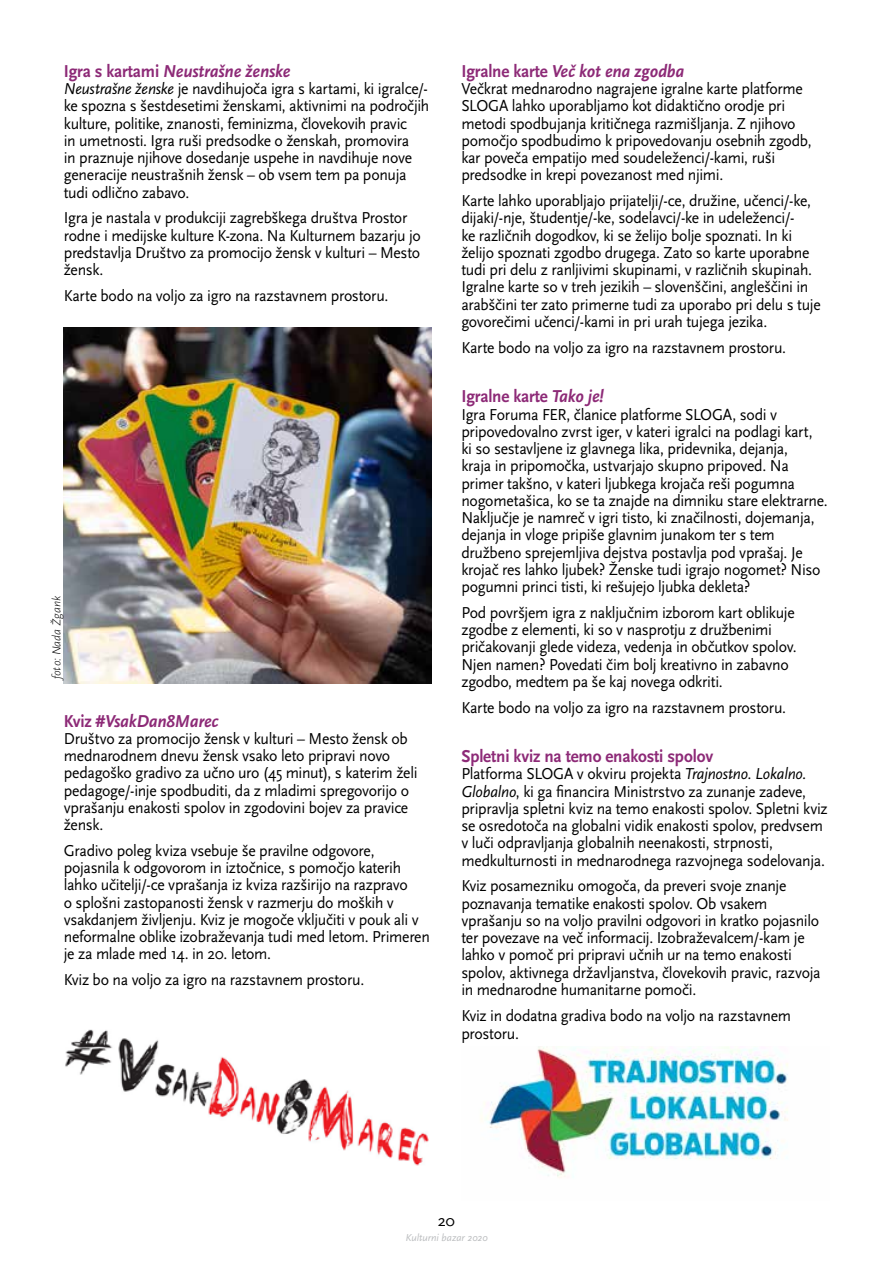
<style>
.page{position:relative;width:893px;height:1263px;background:#fff}
.page>*{position:absolute;margin:0;border:0;box-sizing:border-box;transform-origin:0 0}
.t1{font:italic 700 18px "Scala Sans Pro";letter-spacing:-.01em;color:#8d2a77;scale:.95 1}
.t2{font:700 18px "Scala Sans Pro";letter-spacing:-.01em;color:#8d2a77;scale:.95 1}
.t3{font:16.5px/17.2px "Scala Sans Pro";letter-spacing:-.02em;color:#000;scale:.95 1}
.t4{font:16.5px "Scala Sans Pro";letter-spacing:-.02em;color:#000}
.t5{font:italic 300 12px "Scala Sans Pro";color:#000}
.t6{font:italic 10.5px "Scala Sans Pro";color:#bcbec0}
.s1{font-style:normal}
.s2{font-style:italic}
</style>
<div class="page">
<img style="left:65px;top:1029px;width:364px;height:137px">
<img style="left:63px;top:327px;width:368px;height:356px">
<img style="left:481px;top:1046px;width:307px;height:132px">
<p class="t1" style="left:64px;top:61px;width:240px"><span class="s1">Igra s kartami</span> Neustrašne ženske</p>
<p class="t3" style="left:64px;top:80px;width:386px"><span class="s2">Neustrašne ženske</span> je navdihujoča igra s kartami, ki igralce/- ke spozna s šestdesetimi ženskami, aktivnimi na področjih kulture, politike, znanosti, feminizma, človekovih pravic<br>in umetnosti. Igra ruši predsodke o ženskah, promovira<br>in praznuje njihove dosedanje uspehe in navdihuje nove generacije neustrašnih žensk – ob vsem tem pa ponuja tudi odlično zabavo.</p>
<p class="t3" style="left:64px;top:210px;width:377px">Igra je nastala v produkciji zagrebškega društva Prostor rodne i medijske kulture K-zona. Na Kulturnem bazarju jo predstavlja Društvo za promocijo žensk v kulturi – Mesto žensk.</p>
<p class="t3" style="left:64px;top:287px;width:343px">Karte bodo na voljo za igro na razstavnem prostoru.</p>
<p class="t5" style="left:50px;top:679px;width:85px;rotate:-90deg">foto: Nada Žgank</p>
<p class="t1" style="left:64px;top:710px;width:165px"><span class="s1">Kviz</span> #VsakDan8Marec</p>
<p class="t3" style="left:64px;top:730px;width:374px">Društvo za promocijo žensk v kulturi – Mesto žensk ob mednarodnem dnevu žensk vsako leto pripravi novo pedagoško gradivo za učno uro (45 minut), s katerim želi pedagoge/-inje spodbuditi, da z mladimi spregovorijo o vprašanju enakosti spolov in zgodovini bojev za pravice žensk.</p>
<p class="t3" style="left:64px;top:842px;width:387px">Gradivo poleg kviza vsebuje še pravilne odgovore, pojasnila k odgovorom in iztočnice, s pomočjo katerih lahko učitelji/-ce vprašanja iz kviza razširijo na razpravo<br>o splošni zastopanosti žensk v razmerju do moških v vsakdanjem življenju. Kviz je mogoče vključiti v pouk ali v neformalne oblike izobraževanja tudi med letom. Primeren je za mlade med 14. in 20. letom.</p>
<p class="t3" style="left:64px;top:971px;width:318px">Kviz bo na voljo za igro na razstavnem prostoru.</p>
<p class="t1" style="left:461px;top:61px;width:236px"><span class="s1">Igralne karte</span> Več kot ena zgodba</p>
<p class="t3" style="left:461px;top:80px;width:370px">Večkrat mednarodno nagrajene igralne karte platforme SLOGA lahko uporabljamo kot didaktično orodje pri metodi spodbujanja kritičnega razmišljanja. Z njihovo pomočjo spodbudimo k pripovedovanju osebnih zgodb, kar poveča empatijo med soudeleženci/-kami, ruši predsodke in krepi povezanost med njimi.</p>
<p class="t3" style="left:461px;top:192px;width:380px">Karte lahko uporabljajo prijatelji/-ce, družine, učenci/-ke, dijaki/-nje, študentje/-ke, sodelavci/-ke in udeleženci/-<br>ke različnih dogodkov, ki se želijo bolje spoznati. In ki želijo spoznati zgodbo drugega. Zato so karte uporabne tudi pri delu z ranljivimi skupinami, v različnih skupinah.<br>Igralne karte so v treh jezikih – slovenščini, angleščini in arabščini ter zato primerne tudi za uporabo pri delu s tuje govorečimi učenci/-kami in pri urah tujega jezika.</p>
<p class="t3" style="left:461px;top:339px;width:343px">Karte bodo na voljo za igro na razstavnem prostoru.</p>
<p class="t2" style="left:461px;top:386px;width:152px">Igralne karte <span class="s2">Tako je!</span></p>
<p class="t3" style="left:461px;top:406px;width:387px">Igra Foruma FER, članice platforme SLOGA, sodi v pripovedovalno zvrst iger, v kateri igralci na podlagi kart,<br>ki so sestavljene iz glavnega lika, pridevnika, dejanja,<br>kraja in pripomočka, ustvarjajo skupno pripoved. Na primer takšno, v kateri ljubkega krojača reši pogumna nogometašica, ko se ta znajde na dimniku stare elektrarne.<br>Naključje je namreč v igri tisto, ki značilnosti, dojemanja, dejanja in vloge pripiše glavnim junakom ter s tem družbeno sprejemljiva dejstva postavlja pod vprašaj. Je krojač res lahko ljubek? Ženske tudi igrajo nogomet? Niso pogumni princi tisti, ki rešujejo ljubka dekleta?</p>
<p class="t3" style="left:461px;top:604px;width:354px">Pod površjem igra z naključnim izborom kart oblikuje zgodbe z elementi, ki so v nasprotju z družbenimi pričakovanji glede videza, vedenja in občutkov spolov.<br>Njen namen? Povedati čim bolj kreativno in zabavno zgodbo, medtem pa še kaj novega odkriti.</p>
<p class="t3" style="left:461px;top:698px;width:343px">Karte bodo na voljo za igro na razstavnem prostoru.</p>
<p class="t2" style="left:461px;top:746px;width:267px">Spletni kviz na temo enakosti spolov</p>
<p class="t3" style="left:461px;top:765px;width:387px">Platforma SLOGA v okviru projekta <span class="s2">Trajnostno. Lokalno.<br>Globalno</span>, ki ga financira Ministrstvo za zunanje zadeve, pripravlja spletni kviz na temo enakosti spolov. Spletni kviz se osredotoča na globalni vidik enakosti spolov, predvsem v luči odpravljanja globalnih neenakosti, strpnosti, medkulturnosti in mednarodnega razvojnega sodelovanja.</p>
<p class="t3" style="left:461px;top:877px;width:380px">Kviz posamezniku omogoča, da preveri svoje znanje poznavanja tematike enakosti spolov. Ob vsakem vprašanju so na voljo pravilni odgovori in kratko pojasnilo ter povezave na več informacij. Izobraževalcem/-kam je lahko v pomoč pri pripravi učnih ur na temo enakosti spolov, aktivnega državljanstva, človekovih pravic, razvoja in mednarodne humanitarne pomoči.</p>
<p class="t3" style="left:461px;top:1006px;width:349px;line-height:18px">Kviz in dodatna gradiva bodo na voljo na razstavnem prostoru.</p>
<p class="t4" style="left:438px;top:1211px;width:19px">20</p>
<p class="t6" style="left:405px;top:1231px;width:84px">Kulturni bazar 2020</p>
</div>
